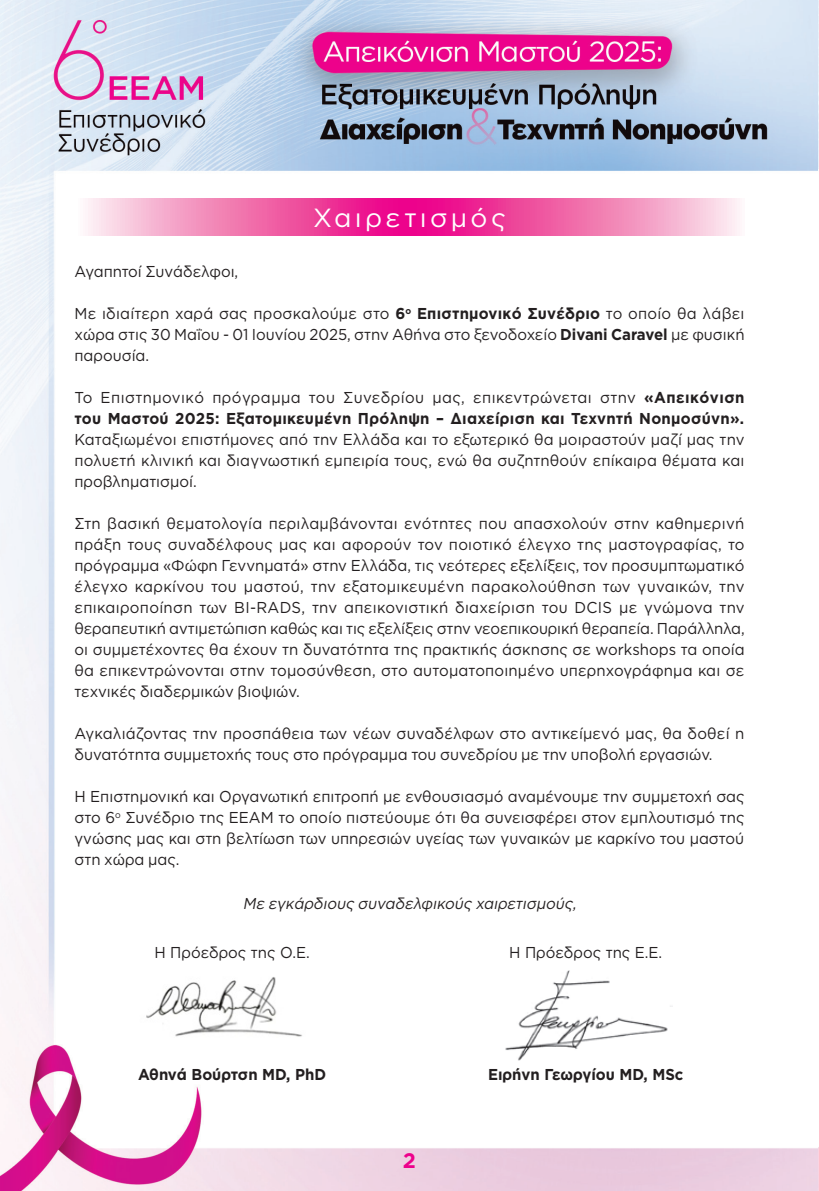
<style>
.page{position:relative;width:819px;height:1191px;background:#fff}
.page>*{position:absolute;margin:0;border:0;box-sizing:border-box;transform-origin:0 0}
.t1{font:26.25px "Gotham Greek";letter-spacing:.125em;color:#fff}
.t2{font:700 21px "Gotham Greek";color:#ed028c}
.t3{font:15.75px/21px "Gotham Greek";color:#231f20;text-align:justify;scale:.95 1}
.t4{font:italic 15.75px "Gotham Greek";color:#231f20;scale:.95 1}
.t5{font:700 15.75px "Gotham Greek";color:#231f20;scale:.95 1}
.s1{font-weight:700}
</style>
<div class="page">
<img style="left:0;top:0;width:819px;height:1191px">
<svg style="left:74px;top:198px;width:670px;height:38px"></svg>
<img style="left:117px;top:964px;width:221px;height:94px">
<img style="left:497px;top:969px;width:175px;height:93px">
<p class="t1" style="left:313px;top:203px;width:194px">Χαιρετισμός</p>
<p class="t3" style="left:74px;top:261px;width:174px">Αγαπητοί Συνάδελφοι,</p>
<p class="t3" style="left:74px;top:303px;width:706px">Με ιδιαίτερη χαρά σας προσκαλούμε στο <span class="s1">6</span><sup>o</sup> <span class="s1">Επιστημονικό Συνέδριο</span> το οποίο θα λάβει χώρα στις 30 Μαΐου - 01 Ιουνίου 2025, στην Αθήνα στο ξενοδοχείο <span class="s1">Divani Caravel</span> με φυσική παρουσία.</p>
<p class="t3" style="left:74px;top:387px;width:706px">Το Επιστημονικό πρόγραμμα του Συνεδρίου μας, επικεντρώνεται στην <span class="s1">«Απεικόνιση του Μαστού 2025: Εξατομικευμένη Πρόληψη – Διαχείριση και Τεχνητή Νοημοσύνη».<br></span>Καταξιωμένοι επιστήμονες από την Ελλάδα και το εξωτερικό θα μοιραστούν μαζί μας την πολυετή κλινική και διαγνωστική εμπειρία τους, ενώ θα συζητηθούν επίκαιρα θέματα και προβληματισμοί.</p>
<p class="t3" style="left:74px;top:513px;width:707px">Στη βασική θεματολογία περιλαμβάνονται ενότητες που απασχολούν στην καθημερινή πράξη τους συναδέλφους μας και αφορούν τον ποιοτικό έλεγχο της μαστογραφίας, το πρόγραμμα «Φώφη Γεννηματά» στην Ελλάδα, τις νεότερες εξελίξεις, τον προσυμπτωματικό έλεγχο καρκίνου του μαστού, την εξατομικευμένη παρακολούθηση των γυναικών, την επικαιρoποίηση των BI-RADS, την απεικονιστική διαχείριση του DCIS με γνώμονα την θεραπευτική αντιμετώπιση καθώς και τις εξελίξεις στην νεοεπικουρική θεραπεία. Παράλληλα, οι συμμετέχοντες θα έχουν τη δυνατότητα της πρακτικής άσκησης σε workshops τα οποία θα επικεντρώνονται στην τομοσύνθεση, στο αυτοματοποιημένο υπερηχογράφημα και σε τεχνικές διαδερμικών βιοψιών.</p>
<p class="t3" style="left:74px;top:723px;width:706px">Αγκαλιάζοντας την προσπάθεια των νέων συναδέλφων στο αντικείμενό μας, θα δοθεί η δυνατότητα συμμετοχής τους στο πρόγραμμα του συνεδρίου με την υποβολή εργασιών.</p>
<p class="t3" style="left:74px;top:786px;width:707px">Η Επιστημονική και Οργανωτική επιτροπή με ενθουσιασμό αναμένουμε την συμμετοχή σας στο 6<sup>ο</sup> Συνέδριο της ΕΕΑΜ το οποίο πιστεύουμε ότι θα συνεισφέρει στον εμπλουτισμό της γνώσης μας και στη βελτίωση των υπηρεσιών υγείας των γυναικών με καρκίνο του μαστού στη χώρα μας.</p>
<p class="t4" style="left:243px;top:894px;width:355px">Με εγκάρδιους συναδελφικούς χαιρετισμούς,</p>
<p class="t3" style="left:154px;top:941px;width:165px">Η Πρόεδρος της Ο.Ε.</p>
<p class="t3" style="left:509px;top:941px;width:163px">Η Πρόεδρος της Ε.Ε.</p>
<p class="t5" style="left:138px;top:1065px;width:199px">Αθηνά Βούρτση MD, PhD</p>
<p class="t5" style="left:488px;top:1065px;width:207px">Ειρήνη Γεωργίου MD, MSc</p>
<h2 class="t2" style="left:403px;top:1147px;width:15px">2</h2>
</div>
